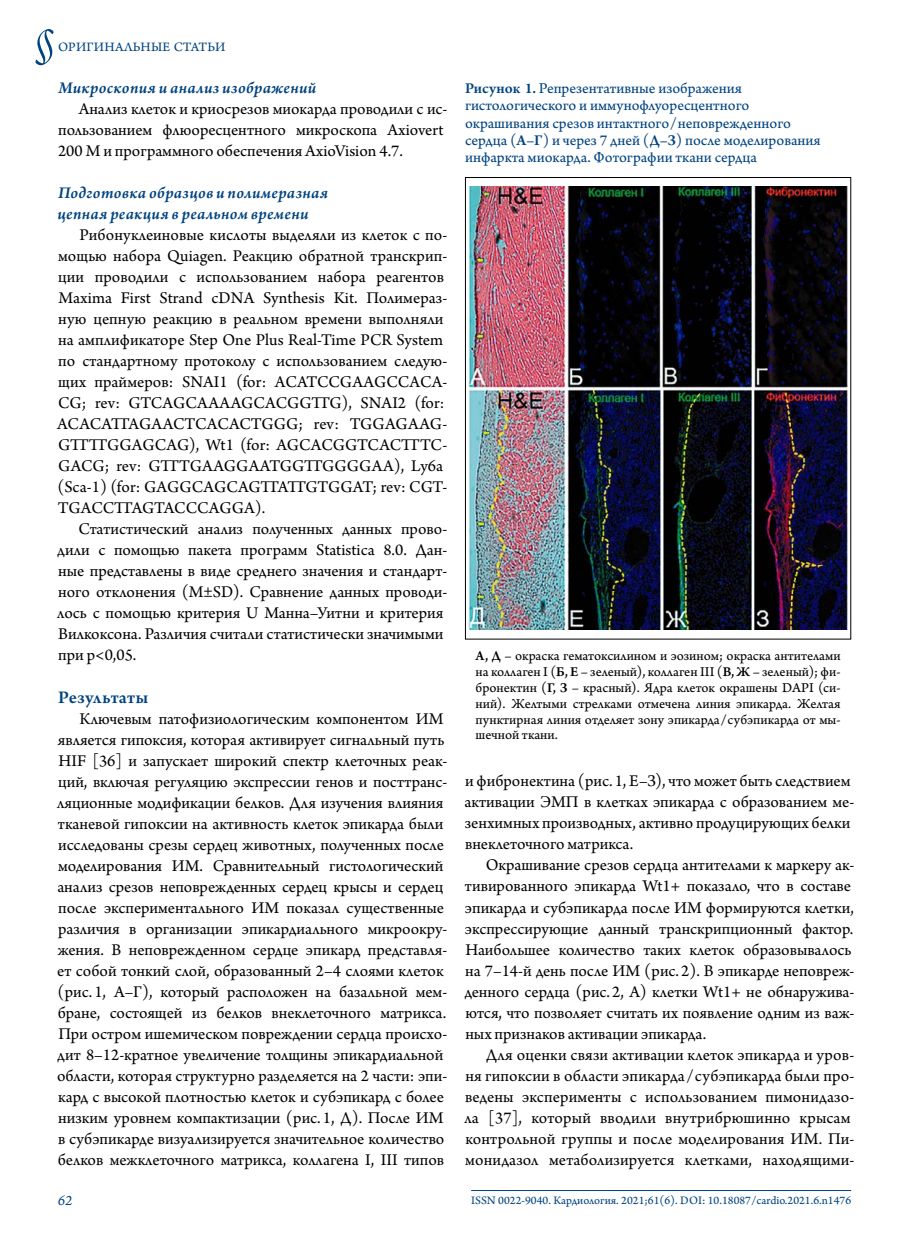
<style>
.page{position:relative;width:915px;height:1234px;background:#fff}
.page>*{position:absolute;margin:0;border:0;box-sizing:border-box;transform-origin:0 0}
.t1{font:54px "Arno Pro Light Italic Display";color:#004380}
.t2{font:600 18.75px "Arno Pro";letter-spacing:.015em;color:#004380}
.t3{font:17.25px/21px "Arno Pro";color:#000}
.t4{font:italic 600 17.25px/21px "Arno Pro";letter-spacing:.02em;color:#004380}
.t5{font:15.75px/17.2px "Arno Pro Sm Text";letter-spacing:-.005em;color:#004380}
.t6{font:15px "Arno Pro Italic Sm Text";color:#004380}
.t7{font:14.25px/15.8px "Arno Pro Sm Text";color:#000;text-align:justify}
.t8{font:13.5px "Arno Pro Sm Text";letter-spacing:.01em;color:#004380}
.t9{font:12px "Arno Pro Sm Text";color:#004380}
.s1{font-family:"Arno Pro";font-weight:600}
</style>
<div class="page">
<hr style="left:471px;top:1189px;width:379px;height:1px;background:#004380">
<img style="left:468px;top:187px;width:379px;height:442px">
<h1 class="t1" style="left:35px;top:12px;width:22px">§</h1>
<p class="t8" style="left:58px;top:39px;width:169px">ОРИГИНАЛЬНЫЕ СТАТЬИ</p>
<p class="t4" style="left:58px;top:78px;width:259px">Микроскопия и анализ изображений</p>
<p class="t3" style="left:58px;top:99px;width:390px;text-indent:21px">Анализ клеток и криосрезов миокарда проводили с ис&shy;пользованием флюоресцентного микроскопа Axiovert<br>200 M и программного обеспечения AxioVision 4.7.</p>
<p class="t4" style="left:57px;top:183px;width:272px">Подготовка образцов и полимеразная цепная реакция в реальном времени</p>
<p class="t3" style="left:57px;top:225px;width:391px;text-indent:22px">Рибонуклеиновые кислоты выделяли из клеток с по&shy;мощью набора Quiagen. Реакцию обратной транскрип&shy;ции проводили с использованием набора реагентов Maxima First Strand cDNA Synthesis Kit. Полимераз&shy;ную цепную реакцию в реальном времени выполняли на амплификаторе Step One Plus Real-Time PCR System по стандартному протоколу с использованием следую&shy;щих праймеров: SNAI1 (for: ACATCCGAAGCCACA-CG; rev: GTCAGCAAAAGCACGGTTG), SNAI2 (for:<br>ACACATTAGAACTCACACTGGG; rev: TGGAGAAG-GTTTTGGAGCAG), Wt1 (for: AGCACGGTCACTTTC-GACG; rev: GTTTGAAGGAATGGT-TGGGGAA), Ly6a (Sca-1) (for: GAGGCAGCAGTTATTGTGGAT; rev: CGT-TGACCTTAGTACCCAGGA).</p>
<p class="t3" style="left:57px;top:519px;width:391px;text-indent:21px">Статистический анализ полученных данных прово&shy;дили с помощью пакета программ Statistica 8.0. Дан&shy;ные представлены в виде среднего значения и стандарт&shy;ного отклонения (М±SD). Сравнение данных проводи&shy;лось с помощью критерия U Манна–Уитни и критерия Вилкоксона. Различия считали статистически значимыми при p&lt;0,05.</p>
<p class="t2" style="left:58px;top:686px;width:92px">Результаты</p>
<p class="t3" style="left:57px;top:708px;width:392px;text-indent:23px">Ключевым патофизиологическим компонентом ИМ является гипоксия, которая активирует сигнальный путь HIF [36] и запускает широкий спектр клеточных реак&shy;ций, включая регуляцию экспрессии генов и посттранс&shy;ляционные модификации белков. Для изучения влияния тканевой гипоксии на активность клеток эпикарда были исследованы срезы сердец животных, полученных после моделирования ИМ. Сравнительный гистологический анализ срезов неповрежденных сердец крысы и сердец после экспериментального ИМ показал существенные различия в организации эпикардиального микроокру&shy;жения. В неповрежденном сердце эпикард представля&shy;ет собой тонкий слой, образованный 2–4 слоями клеток (рис. 1, А–Г), который расположен на базальной мем&shy;бране, состоящей из белков внеклеточного матрикса.<br>При остром ишемическом повреждении сердца происхо&shy;дит 8–12‑кратное увеличение толщины эпикардиальной области, которая структурно разделяется на 2 части: эпи&shy;кард с высокой плотностью клеток и субэпикард с более низким уровнем компактизации (рис. 1, Д). После ИМ в субэпикарде визуализируется значительное количество белков межклеточного матрикса, коллагена I, III типов</p>
<p class="t5" style="left:465px;top:80px;width:357px"><span class="s1">Рисунок 1.</span> Репрезентативные изображения гистологического и иммунофлуоресцентного окрашивания срезов интактного/неповрежденного сердца (<span class="s1">А–Г</span>) и через 7 дней (<span class="s1">Д–З</span>) после моделирования инфаркта миокарда. Фотографии ткани сердца</p>
<p class="t7" style="left:475px;top:649px;width:366px"><span class="s1">А, Д</span> – окраска гематоксилином и эозином; окраска антителами на коллаген I (<span class="s1">Б, Е</span> – зеленый), коллаген III (<span class="s1">В, Ж</span> – зеленый); фи&shy;бронектин (<span class="s1">Г, З</span> – красный). Ядра клеток окрашены DAPI (си&shy;ний). Желтыми стрелками отмечена линия эпикарда. Желтая пунктирная линия отделяет зону эпикарда/субэпикарда от мы&shy;шечной ткани.</p>
<p class="t3" style="left:464px;top:771px;width:391px">и фибронектина (рис. 1, Е–З), что может быть следствием активации ЭМП в клетках эпикарда с образованием ме&shy;зенхимных производных, активно продуцирующих белки внеклеточного матрикса.</p>
<p class="t3" style="left:464px;top:855px;width:391px;text-indent:21px">Окрашивание срезов сердца антителами к маркеру ак&shy;тивированного эпикарда Wt1+ показало, что в составе эпикарда и субэпикарда после ИМ формируются клетки, экспрессирующие данный транскрипционный фактор.<br>Наибольшее количество таких клеток образовывалось на 7–14‑й день после ИМ (рис. 2). В эпикарде неповреж&shy;денного сердца (рис. 2, А) клетки Wt1+ не обнаружива&shy;ются, что позволяет считать их появление одним из важ&shy;ных признаков активации эпикарда.</p>
<p class="t3" style="left:464px;top:1044px;width:391px;text-indent:21px">Для оценки связи активации клеток эпикарда и уров&shy;ня гипоксии в области эпикарда/субэпикарда были про&shy;ведены эксперименты с использованием пимонидазо&shy;ла [37], который вводили внутрибрюшинно крысам контрольной группы и после моделирования ИМ. Пи&shy;монидазол метаболизируется клетками, находящими-</p>
<p class="t6" style="left:58px;top:1190px;width:16px">62</p>
<p class="t9" style="left:471px;top:1192px;width:381px">ISSN 0022-9040. Кардиология. 2021;61(6). DOI: 10.18087/cardio.2021.6.n1476</p>
</div>
